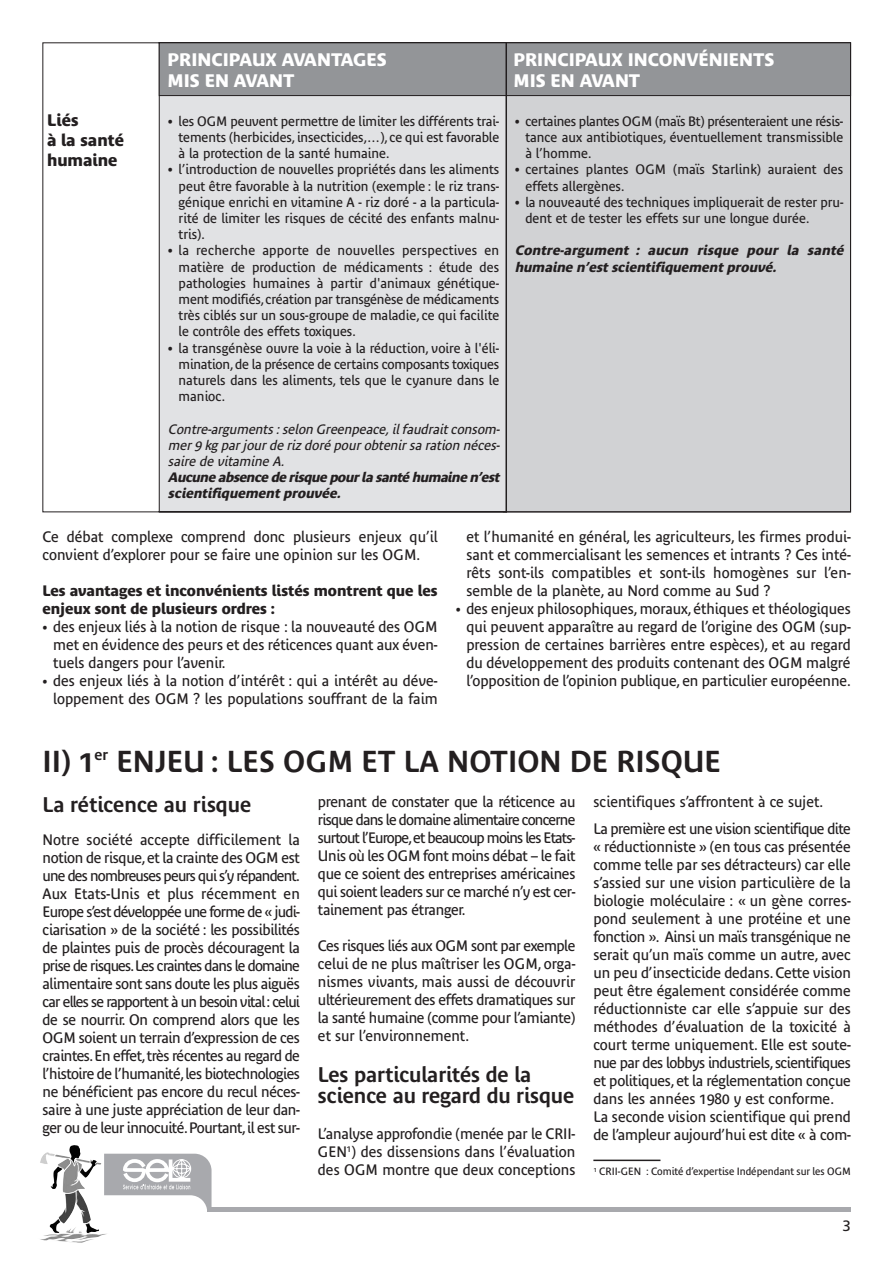
<style>
.page{position:relative;width:893px;height:1263px;background:#fff}
.page>*{position:absolute;margin:0;border:0;box-sizing:border-box;transform-origin:0 0}
.t1{font:600 30px "Bienvenue Beta";color:#231f20}
.t2{font:600 21px/21px "Bienvenue Beta";letter-spacing:-.005em;color:#231f20}
.t3{font:700 18px/21.6px "Bienvenue Beta";color:#fff}
.t4{font:700 16.5px/19.8px "Bienvenue Beta";color:#231f20}
.t5{font:15px/18px "Bienvenue Beta";color:#231f20;text-align:justify}
.t6{font:700 15px/18px "Bienvenue Beta";color:#231f20}
.t7{font:15px/27.3px "Bienvenue Beta";letter-spacing:-.03em;color:#231f20}
.t8{font:15px "Frutiger";color:#231f20}
.t9{font:13.5px/16.2px "Bienvenue Beta";color:#231f20;text-align:justify}
.t10{font:italic 700 13.5px/16.2px "Bienvenue Beta";color:#231f20}
.t11{font:italic 13.5px/16.2px "Bienvenue Beta";color:#231f20;text-align:justify}
.t12{font:10.5px "Bienvenue Beta";letter-spacing:-.005em;color:#231f20}
.s1{font-size:13.5px}
</style>
<div class="page">
<svg style="left:42px;top:42px;width:809px;height:470px"></svg>
<div style="left:159px;top:43px;width:691px;height:52px;background:#939598"></div>
<div style="left:159px;top:43px;width:691px;height:53px;border:1px solid #231f20"></div>
<hr style="left:505px;top:43px;width:2px;height:469px;background:#231f20">
<img style="left:51px;top:1145px;width:46px;height:79px">
<hr style="left:207px;top:1208px;width:643px;height:4px;background:#a8a9ad">
<svg style="left:104px;top:1154px;width:107px;height:55px"></svg>
<hr style="left:593px;top:1160px;width:67px;height:1px;background:#231f20">
<p class="t3" style="left:167px;top:50px;width:221px">PRINCIPAUX AVANTAGES<br>MIS EN AVANT</p>
<p class="t3" style="left:513px;top:50px;width:262px">PRINCIPAUX INCONVÉNIENTS<br>MIS EN AVANT</p>
<p class="t4" style="left:47px;top:112px;width:78px">Liés<br>à la santé humaine</p>
<p class="t9" style="left:525px;top:114px;width:319px;text-indent:-11px">• certaines plantes OGM (maïs Bt) présenteraient une résis&shy;tance aux antibiotiques, éventuellement transmissible à l’homme.</p>
<p class="t9" style="left:525px;top:162px;width:319px;text-indent:-11px">• certaines plantes OGM (maïs Starlink) auraient des effets allergènes.</p>
<p class="t9" style="left:525px;top:195px;width:319px;text-indent:-11px">• la nouveauté des techniques impliquerait de rester pru&shy;dent et de tester les effets sur une longue durée.</p>
<p class="t10" style="left:514px;top:244px;width:333px">Contre-argument : aucun risque pour la santé humaine n’est scientifiquement prouvé.</p>
<p class="t9" style="left:179px;top:114px;width:322px;text-indent:-11px">• les OGM peuvent permettre de limiter les différents trai&shy;tements (herbicides, insecticides,…), ce qui est favorable à la protection de la santé humaine.</p>
<p class="t9" style="left:179px;top:162px;width:322px;text-indent:-11px">• l’introduction de nouvelles propriétés dans les aliments peut être favorable à la nutrition (exemple : le riz trans&shy;génique enrichi en vitamine A - riz doré - a la particula&shy;rité de limiter les risques de cécité des enfants malnu&shy;tris).</p>
<p class="t9" style="left:179px;top:243px;width:322px;text-indent:-11px">• la recherche apporte de nouvelles perspectives en matière de production de médicaments : étude des pathologies humaines à partir d'animaux génétique&shy;ment modifiés,création par transgénèse de médicaments très ciblés sur un sous-groupe de maladie, ce qui facilite le contrôle des effets toxiques.</p>
<p class="t9" style="left:179px;top:340px;width:322px;text-indent:-11px">• la transgénèse ouvre la voie à la réduction, voire à l'éli&shy;mination,de la présence de certains composants toxiques naturels dans les aliments, tels que le cyanure dans le manioc.</p>
<p class="t11" style="left:168px;top:421px;width:335px">Contre-arguments :selon Greenpeace,il faudraitconsom&shy;mer9 kg parjourde riz doré pourobtenirsa ration néces&shy;saire de vitamine A.</p>
<p class="t10" style="left:168px;top:470px;width:335px">Aucune absence de risque pourla santé humaine n’est scientifiquement prouvée.</p>
<p class="t5" style="left:43px;top:528px;width:396px">Ce débat complexe comprend donc plusieurs enjeux qu’il convient d’explorer pour se faire une opinion sur les OGM.</p>
<p class="t6" style="left:43px;top:583px;width:396px">Les avantages et inconvénients listés montrent que les enjeux sont de plusieurs ordres :</p>
<p class="t5" style="left:53px;top:618px;width:386px;text-indent:-11px"><span class="s1">•</span> des enjeux liés à la notion de risque : la nouveauté des OGM met en évidence des peurs et des réticences quant aux éven&shy;tuels dangers pour l’avenir.</p>
<p class="t5" style="left:43px;top:672px;width:396px;text-align:right"><span class="s1">•</span> des enjeux liés à la notion d’intérêt : qui a intérêt au déve&shy;loppement des OGM ? les populations souffrant de la faim</p>
<p class="t5" style="left:466px;top:528px;width:386px">et l’humanité en général, les agriculteurs, les firmes produi&shy;sant et commercialisant les semences et intrants ? Ces inté&shy;rêts sont-ils compatibles et sont-ils homogènes sur l’en&shy;semble de la planète, au Nord comme au Sud ?</p>
<p class="t5" style="left:466px;top:600px;width:386px;text-indent:-11px"><span class="s1">•</span> des enjeux philosophiques, moraux, éthiques et théologiques qui peuvent apparaître au regard de l’origine des OGM (sup&shy;pression de certaines barrières entre espèces), et au regard du développement des produits contenant des OGM malgré l’opposition de l’opinion publique, en particulier européenne.</p>
<h1 class="t1" style="left:43px;top:749px;width:680px">II) 1<sup>er</sup> ENJEU : LES OGM ET LA NOTION DE RISQUE</h1>
<h2 class="t2" style="left:43px;top:796px;width:210px">La réticence au risque</h2>
<p class="t5" style="left:43px;top:831px;width:259px">Notre société accepte difficilement la notion de risque,et la crainte des OGM est une des nombreuses peurs qui s’y répandent.<br>Aux Etats-Unis et plus récemment en Europe s’est développée une forme de « judi&shy;ciarisation » de la société : les possibilités de plaintes puis de procès découragent la prise de risques.Les craintes dans le domaine alimentaire sont sans doute les plus aiguës car elles se rapportent à un besoin vital : celui de se nourrir. On comprend alors que les OGM soient un terrain d’expression de ces craintes.En effet,très récentes au regard de l’histoire de l’humanité,les biotechnologies ne bénéficient pas encore du recul néces&shy;saire à une juste appréciation de leur dan&shy;ger ou de leur innocuité.Pourtant,il est sur-</p>
<p class="t5" style="left:318px;top:793px;width:259px">prenant de constater que la réticence au risque dans le domaine alimentaire concerne surtout l’Europe,et beaucoup moins les Etats-Unis où les OGM font moins débat – le fait que ce soient des entreprises américaines qui soient leaders sur ce marché n’y est cer&shy;tainement pas étranger.</p>
<p class="t5" style="left:318px;top:937px;width:259px">Ces risques liés aux OGM sont par exemple celui de ne plus maîtriser les OGM, orga&shy;nismes vivants, mais aussi de découvrir ultérieurement des effets dramatiques sur la santé humaine (comme pour l’amiante) et sur l’environnement.</p>
<h2 class="t2" style="left:318px;top:1066px;width:258px">Les particularités de la science au regard du risque</h2>
<p class="t5" style="left:318px;top:1126px;width:259px">L’analyse approfondie (menée par le CRII-GEN<sup>1</sup>) des dissensions dans l’évaluation des OGM montre que deux conceptions</p>
<p class="t7" style="left:593px;top:789px;width:259px">scientifiques s’affrontent à ce sujet.<br>La première est une vision scientifique dite</p>
<p class="t5" style="left:593px;top:839px;width:259px;text-align:left">« réductionniste » (en tous cas présentée comme telle par ses détracteurs) car elle s’assied sur une vision particulière de la biologie moléculaire : « un gène corres&shy;pond seulement à une protéine et une fonction ». Ainsi un maïs transgénique ne serait qu’un maïs comme un autre, avec un peu d’insecticide dedans. Cette vision peut être également considérée comme réductionniste car elle s’appuie sur des méthodes d’évaluation de la toxicité à court terme uniquement. Elle est soute&shy;nue par des lobbys industriels,scientifiques et politiques,et la réglementation conçue dans les années 1980 y est conforme.<br>La seconde vision scientifique qui prend de l’ampleur aujourd’hui est dite « à com-</p>
<p class="t12" style="left:593px;top:1167px;width:258px"><sup>1</sup> CRII-GEN : Comité d’expertise Indépendant sur les OGM</p>
<p class="t8" style="left:842px;top:1220px;width:10px">3</p>
</div>
